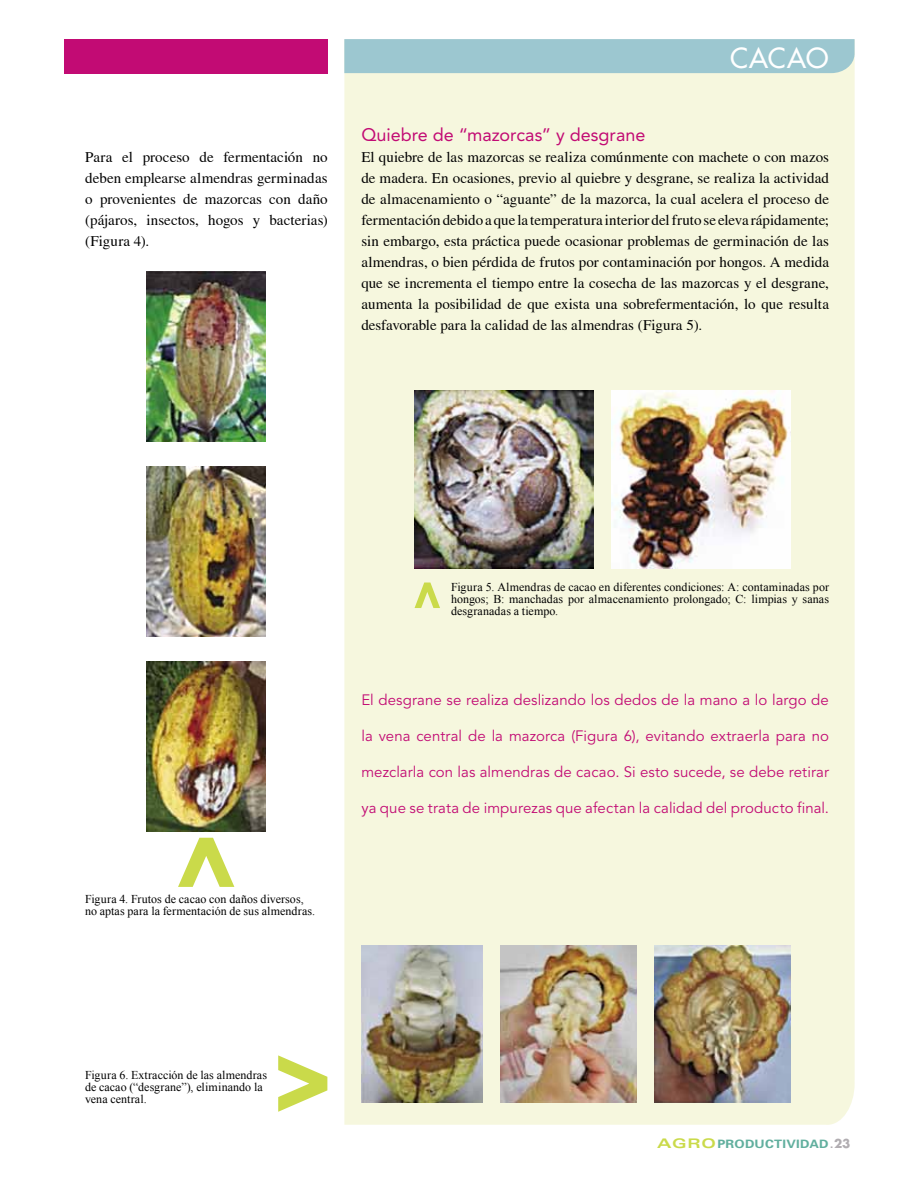
<style>
.page{position:relative;width:918px;height:1188px;background:#fff}
.page>*{position:absolute;margin:0;border:0;box-sizing:border-box;transform-origin:0 0}
.t1{font:27px "Futura";letter-spacing:.025em;color:#fff}
.t2{font:18px "Avenir";color:#c20b74}
.t3{font:15px/21px "Times";color:#000;text-align:justify}
.t4{font:15px "Avenir";letter-spacing:.005em;color:#c20b74}
.t5{font:12px/12px "Times New Roman";letter-spacing:.005em;color:#000}
.t6{font:700 11.55px "Univers";letter-spacing:.02em;color:#61af9e;scale:1.14 1}
.s1{font-stretch:expanded;font-size:13.2px;color:#cada4a}
.s2{font-weight:300;font-size:17.85px;color:#b1adb1}
.s3{font-family:"Futura";font-size:12px;color:#b1adb1}
</style>
<div class="page">
<div style="left:344px;top:73px;width:511px;height:1052px;background:#f6f7de"></div>
<div style="left:64px;top:39px;width:263px;height:34px;background:#c20b74"></div>
<div style="left:344px;top:39px;width:511px;height:34px;background:#9cc7d0"></div>
<svg style="left:178px;top:838px;width:56px;height:49px"></svg>
<svg style="left:278px;top:1055px;width:49px;height:57px"></svg>
<svg style="left:415px;top:583px;width:25px;height:25px"></svg>
<img style="left:147px;top:271px;width:119px;height:170px">
<img style="left:147px;top:466px;width:119px;height:171px">
<img style="left:147px;top:662px;width:119px;height:170px">
<img style="left:415px;top:390px;width:178px;height:179px">
<img style="left:612px;top:390px;width:178px;height:179px">
<img style="left:361px;top:945px;width:122px;height:158px">
<img style="left:655px;top:945px;width:135px;height:158px">
<img style="left:501px;top:945px;width:136px;height:158px">
<p class="t3" style="left:85px;top:146px;width:244px">Para el proceso de fermentación no deben emplearse almendras germinadas o provenientes de mazorcas con daño (pájaros, insectos, hogos y bacterias) (Figura 4).</p>
<h1 class="t1" style="left:730px;top:40px;width:100px">CACAO</h1>
<p class="t2" style="left:361px;top:125px;width:285px">Quiebre de “mazorcas” y desgrane</p>
<p class="t3" style="left:361px;top:147px;width:469px">El quiebre de las mazorcas se realiza comúnmente con machete o con mazos de madera. En ocasiones, previo al quiebre y desgrane, se realiza la actividad de almacenamiento o “aguante” de la mazorca, la cual acelera el proceso de fermentación debido a que la temperatura interior del fruto se eleva rápidamente; sin embargo, esta práctica puede ocasionar problemas de germinación de las almendras, o bien pérdida de frutos por contaminación por hongos. A medida que se incrementa el tiempo entre la cosecha de las mazorcas y el desgrane, aumenta la posibilidad de que exista una sobrefermentación, lo que resulta desfavorable para la calidad de las almendras (Figura 5).</p>
<p class="t5" style="left:85px;top:893px;width:232px">Figura 4. Frutos de cacao con daños diversos, no aptas para la fermentación de sus almendras.</p>
<p class="t5" style="left:451px;top:581px;width:379px;text-align:justify">Figura 5. Almendras de cacao en diferentes condiciones: A: contaminadas por hongos; B: manchadas por almacenamiento prolongado; C: limpias y sanas desgranadas a tiempo.</p>
<p class="t4" style="left:361px;top:691px;width:469px">El desgrane se realiza deslizando los dedos de la mano a lo largo de</p>
<p class="t4" style="left:361px;top:727px;width:469px">la vena central de la mazorca (Figura 6), evitando extraerla para no</p>
<p class="t4" style="left:361px;top:763px;width:469px">mezclarla con las almendras de cacao. Si esto sucede, se debe retirar</p>
<p class="t4" style="left:361px;top:799px;width:469px">ya que se trata de impurezas que afectan la calidad del producto final.</p>
<p class="t5" style="left:85px;top:1069px;width:184px">Figura 6. Extracción de las almendras de cacao (“desgrane”), eliminando la vena central.</p>
<p class="t6" style="left:657px;top:1137px;width:171px"><span class="s1">AGRO</span>PRODUCTIVIDAD<span class="s2">.</span><span class="s3">23</span></p>
</div>
